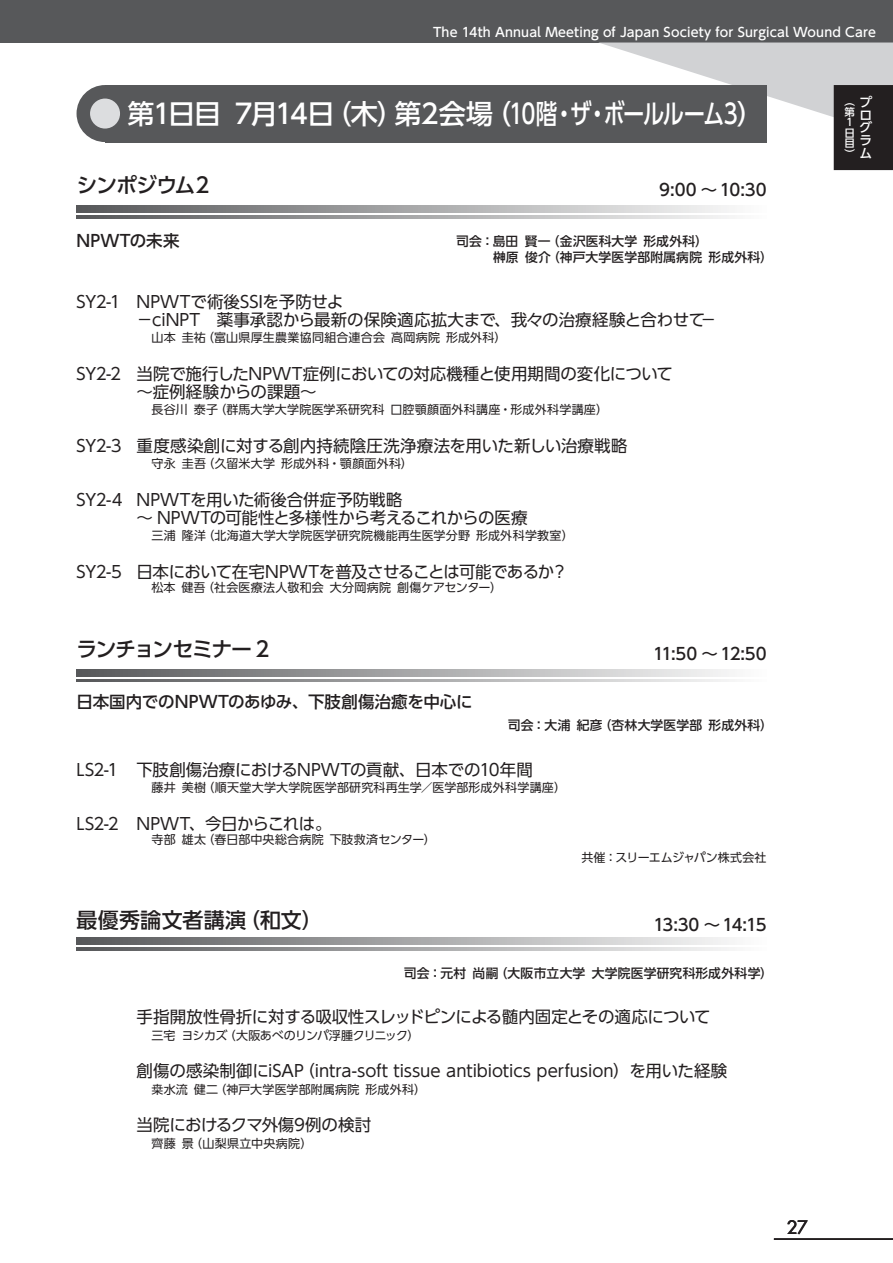
<style>
.page{position:relative;width:893px;height:1263px;background:#fff}
.page>*{position:absolute;margin:0;border:0;box-sizing:border-box;transform-origin:0 0}
.t1{font:500 27px "UD Shin Go Pr 6";letter-spacing:-.055em;color:#fff}
.t2{font:500 21px "UD Shin Go Pr 6";letter-spacing:.01em;color:#231f20}
.t3{font:500 21px "UD Shin Go Pr 6";letter-spacing:-.07em;color:#231f20}
.t4{font:500 21px "UD Shin Go Pr 6";letter-spacing:-.04em;color:#231f20}
.t5{font:500 18px "Futura Std";color:#231f20}
.t6{font:16.5px/18px "UD Shin Go Pr 6";letter-spacing:-.01em;color:#231f20}
.t7{font:500 16.5px "UD Shin Go Pr 6";letter-spacing:-.005em;color:#231f20}
.t8{font:16.5px "UD Shin Go Pr 6";letter-spacing:-.03em;color:#231f20}
.t9{font:16.5px "UD Shin Go Pr 6";letter-spacing:-.035em;color:#231f20}
.t10{font:500 12.75px/16.5px "UD Shin Go Pr 6";letter-spacing:.02em;color:#231f20}
.t11{font:500 12.75px/12.8px "UD Shin Go Pr 6";letter-spacing:.01em;color:#fff}
.t12{font:12px "UD Shin Go Pr 6";letter-spacing:.015em;color:#231f20}
.t13{font:12px "UD Shin Go Pr 6";letter-spacing:-.045em;color:#231f20}
.t14{font:12px "UD Shin Go Pr 6";letter-spacing:-.02em;color:#231f20}
.t15{font:500 10.5px/10.5px "UD Shin Go Pr 6";color:#fff}
</style>
<div class="page">
<div style="left:1px;top:0;width:892px;height:43px;background:#57585a"></div>
<hr style="left:774px;top:1238px;width:119px;height:2px;background:#231f20">
<svg style="left:598px;top:43px;width:295px;height:127px"></svg>
<div style="left:77px;top:85px;width:57px;height:57px;background:#57585a;border-radius:50%"></div>
<div style="left:105px;top:85px;width:662px;height:57px;background:#57585a"></div>
<div style="left:90px;top:99px;width:30px;height:30px;background:#dcdddf;border-radius:50%"></div>
<svg style="left:77px;top:206px;width:652px;height:7px;background:#a5a5a6"></svg>
<svg style="left:77px;top:216px;width:652px;height:2px"></svg>
<svg style="left:77px;top:669px;width:652px;height:7px;background:#a5a5a6"></svg>
<svg style="left:77px;top:679px;width:652px;height:3px;background:#a5a5a6"></svg>
<svg style="left:77px;top:938px;width:652px;height:7px;background:#a5a5a6"></svg>
<svg style="left:77px;top:948px;width:652px;height:2px"></svg>
<p class="t11" style="left:433px;top:26px;width:444px">The 14th Annual Meeting of Japan Society for Surgical Wound Care</p>
<h1 class="t1" style="left:128px;top:92px;width:638px">第1日目 7月14日（木）第2会場（10階・ザ・ボールルーム3）</h1>
<p class="t4" style="left:77px;top:168px;width:134px">シンポジウム2</p>
<p class="t7" style="left:659px;top:176px;width:109px">9:00 ～10:30</p>
<p class="t7" style="left:77px;top:227px;width:105px">NPWTの未来</p>
<p class="t10" style="left:493px;top:232px;width:281px;text-indent:-37px">司会：島田 賢一（金沢医科大学 形成外科）　　　　　榊原 俊介（神戸大学医学部附属病院 形成外科）</p>
<p class="t6" style="left:137px;top:292px;width:582px;text-indent:-60px">SY2-1 NPWTで術後SSIを予防せよ<br>−ciNPT　薬事承認から最新の保険適応拡大まで、我々の治療経験と合わせて−</p>
<p class="t12" style="left:152px;top:328px;width:356px">山本 圭祐（富山県厚生農業協同組合連合会 高岡病院 形成外科）</p>
<p class="t6" style="left:137px;top:364px;width:538px;text-indent:-60px">SY2-2 当院で施行したNPWT症例においての対応機種と使用期間の変化について～症例経験からの課題～</p>
<p class="t12" style="left:152px;top:400px;width:458px">長谷川 泰子（群馬大学大学院医学系研究科 口腔顎顔面外科講座・形成外科学講座）</p>
<p class="t6" style="left:77px;top:436px;width:552px">SY2-3 重度感染創に対する創内持続陰圧洗浄療法を用いた新しい治療戦略</p>
<p class="t12" style="left:152px;top:454px;width:263px">守永 圭吾（久留米大学 形成外科・顎顔面外科）</p>
<p class="t6" style="left:137px;top:490px;width:393px;text-indent:-60px">SY2-4 NPWTを用いた術後合併症予防戦略<br>～ NPWTの可能性と多様性から考えるこれからの医療</p>
<p class="t12" style="left:152px;top:526px;width:424px">三浦 隆洋（北海道大学大学院医学研究院機能再生医学分野 形成外科学教室）</p>
<p class="t8" style="left:77px;top:558px;width:493px">SY2-5 日本において在宅NPWTを普及させることは可能であるか？</p>
<p class="t12" style="left:152px;top:578px;width:352px">松本 健吾（社会医療法人敬和会 大分岡病院 創傷ケアセンター）</p>
<p class="t3" style="left:77px;top:632px;width:194px">ランチョンセミナー 2</p>
<p class="t7" style="left:653px;top:640px;width:115px">11:50 ～12:50</p>
<p class="t7" style="left:77px;top:689px;width:397px">日本国内でのNPWTのあゆみ、下肢創傷治癒を中心に</p>
<p class="t10" style="left:508px;top:717px;width:267px">司会：大浦 紀彦（杏林大学医学部 形成外科）</p>
<p class="t6" style="left:77px;top:760px;width:458px">LS2-1 下肢創傷治療におけるNPWTの貢献、日本での10年間</p>
<p class="t12" style="left:152px;top:778px;width:416px">藤井 美樹（順天堂大学大学院医学部研究科再生学／医学部形成外科学講座）</p>
<p class="t9" style="left:77px;top:810px;width:256px">LS2-2 NPWT、今日からこれは。</p>
<p class="t12" style="left:152px;top:830px;width:286px">寺部 雄太（春日部中央総合病院 下肢救済センター）</p>
<p class="t14" style="left:581px;top:848px;width:187px">共催：スリーエムジャパン株式会社</p>
<p class="t2" style="left:77px;top:903px;width:248px">最優秀論文者講演（和文）</p>
<p class="t7" style="left:653px;top:911px;width:115px">13:30 ～ 14:15</p>
<p class="t10" style="left:404px;top:964px;width:371px">司会：元村 尚嗣（大阪市立大学 大学院医学研究科形成外科学）</p>
<p class="t6" style="left:137px;top:1008px;width:576px">手指開放性骨折に対する吸収性スレッドピンによる髄内固定とその適応について</p>
<p class="t13" style="left:152px;top:1025px;width:269px">三宅 ヨシカズ（大阪あべのリンパ浮腫クリニック）</p>
<p class="t6" style="left:137px;top:1062px;width:592px">創傷の感染制御にiSAP（intra-soft tissue antibiotics perfusion）を用いた経験</p>
<p class="t12" style="left:152px;top:1079px;width:276px">桒水流 健二（神戸大学医学部附属病院 形成外科）</p>
<p class="t6" style="left:137px;top:1116px;width:236px">当院におけるクマ外傷9例の検討</p>
<p class="t12" style="left:152px;top:1134px;width:162px">齊藤 景（山梨県立中央病院）</p>
<p class="t5" style="left:787px;top:1216px;width:22px">27</p>
<p class="t15" style="left:845px;top:96px;width:12px">（第<br>１日目）</p>
<p class="t11" style="left:860px;top:95px;width:14px">プログラム</p>
</div>
